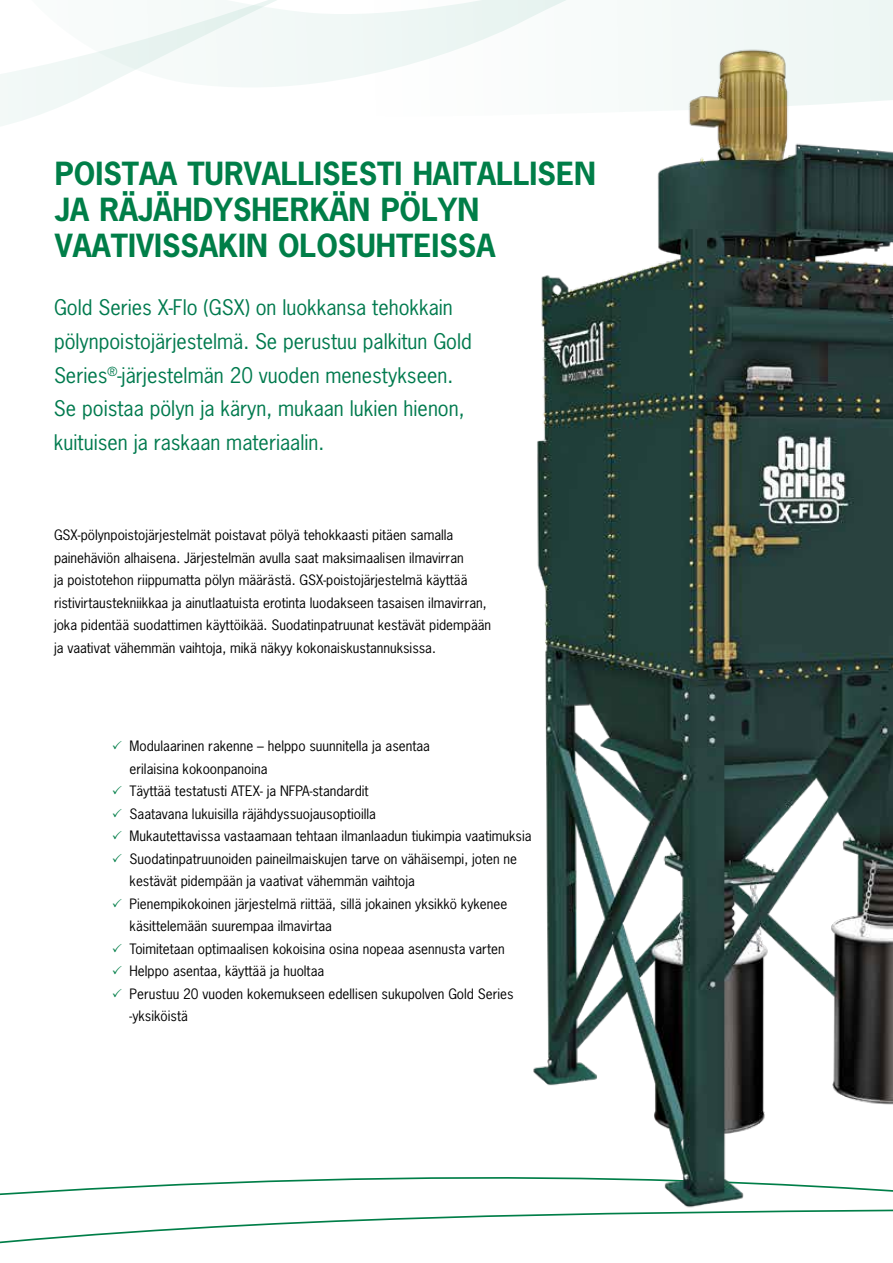
<style>
.page{position:relative;width:893px;height:1263px;background:#fff}
.page>*{position:absolute;margin:0;border:0;box-sizing:border-box;transform-origin:0 0}
.t1{font:700 30px/36px "News Gothic Std";color:#007e48}
.t2{font:20.25px/33.8px "News Gothic Std";color:#007a4e}
.t3{font:13.5px/22.5px "News Gothic Std";color:#000}
</style>
<div class="page">
<svg style="left:0;top:1177px;width:398px;height:67px"></svg>
<img style="left:398px;top:194px;width:495px;height:1026px">
<svg style="left:657px;top:175px;width:236px;height:19px;background:#283f3d"></svg>
<svg style="left:0;top:0;width:893px;height:175px"></svg>
<h1 class="t1" style="left:55px;top:155px;width:542px">POISTAA TURVALLISESTI HAITALLISEN<br>JA RÄJÄHDYSHERKÄN PÖLYN<br>VAATIVISSAKIN OLOSUHTEISSA</h1>
<h2 class="t2" style="left:54px;top:290px;width:419px">Gold Series X-Flo (GSX) on luokkansa tehokkain pölynpoistojärjestelmä. Se perustuu palkitun Gold Series<sup>®</sup>-järjestelmän 20 vuoden menestykseen.<br>Se poistaa pölyn ja käryn, mukaan lukien hienon, kuituisen ja raskaan materiaalin.</h2>
<p class="t3" style="left:54px;top:524px;width:439px">GSX-pölynpoistojärjestelmät poistavat pölyä tehokkaasti pitäen samalla painehäviön alhaisena. Järjestelmän avulla saat maksimaalisen ilmavirran<br>ja poistotehon riippumatta pölyn määrästä. GSX-poistojärjestelmä käyttää ristivirtaustekniikkaa ja ainutlaatuista erotinta luodakseen tasaisen ilmavirran, joka pidentää suodattimen käyttöikää. Suodatinpatruunat kestävät pidempään ja vaativat vähemmän vaihtoja, mikä näkyy kokonaiskustannuksissa.</p>
<p class="t3" style="left:130px;top:735px;width:403px">Modulaarinen rakenne – helppo suunnitella ja asentaa<br>erilaisina kokoonpanoina<br>Täyttää testatusti ATEX- ja NFPA-standardit<br>Saatavana lukuisilla räjähdyssuojausoptioilla<br>Mukautettavissa vastaamaan tehtaan ilmanlaadun tiukimpia vaatimuksia Suodatinpatruunoiden paineilmaiskujen tarve on vähäisempi, joten ne kestävät pidempään ja vaativat vähemmän vaihtoja<br>Pienempikokoinen järjestelmä riittää, sillä jokainen yksikkö kykenee käsittelemään suurempaa ilmavirtaa<br>Toimitetaan optimaalisen kokoisina osina nopeaa asennusta varten Helppo asentaa, käyttää ja huoltaa<br>Perustuu 20 vuoden kokemukseen edellisen sukupolven Gold Series -yksiköistä</p>
</div>
